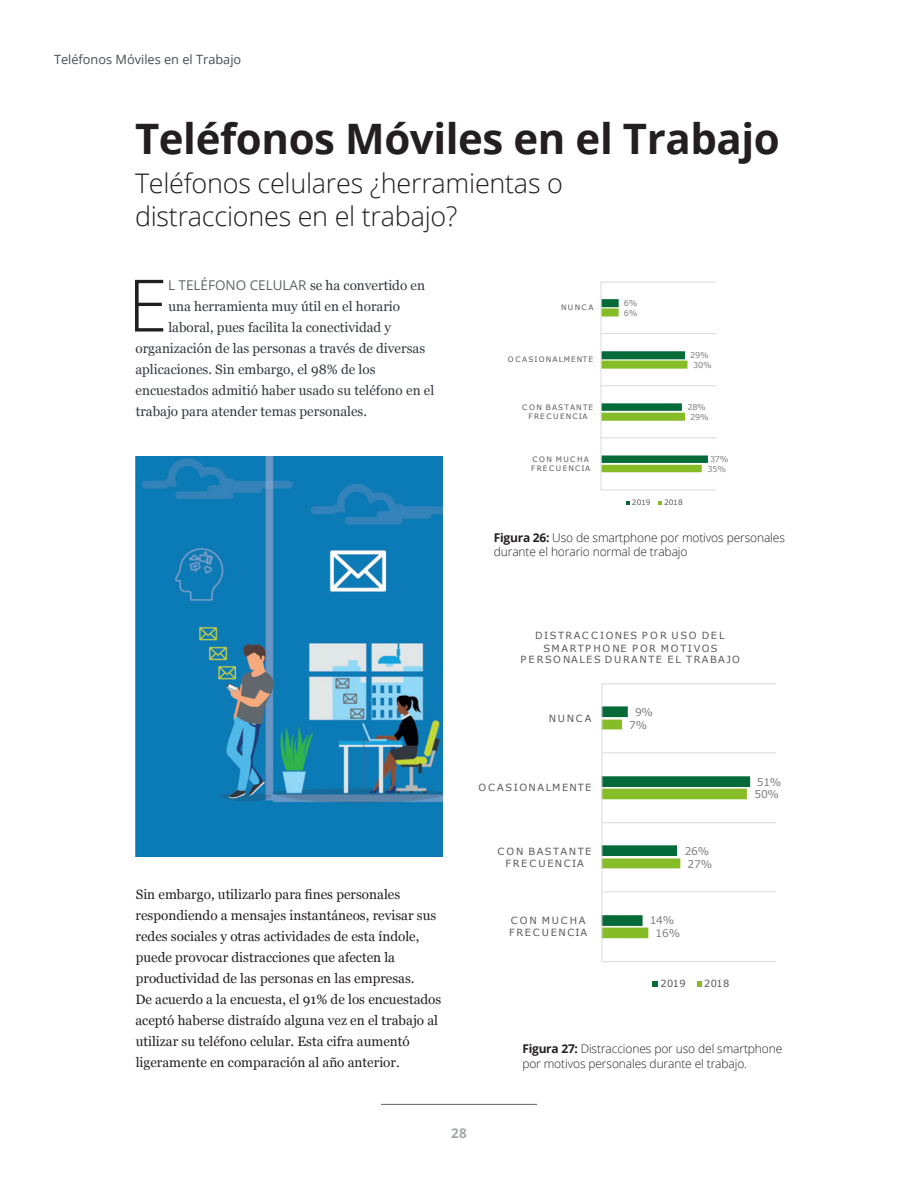
<style>
.page{position:relative;width:918px;height:1188px;background:#fff}
.page>*{position:absolute;margin:0;border:0;box-sizing:border-box;transform-origin:0 0}
.body-dropcap{font:300 72.3px "Open Sans";color:#231f20}
.chapter-title{font:700 42px "Open Sans";letter-spacing:-.01em;color:#231f20}
.chapter-subtitle{font:300 27px/33px "Open Sans";letter-spacing:-.01em;color:#231f20}
.body-auxiliary{font:13.5px/21px "Georgia";color:#231f20}
.body-dropcap-2{font:13.5px "Georgia";color:#323640}
.body-dropcap-3{font:13.5px "Open Sans";color:#5f6369}
.t1{font:700 13.5px "Open Sans";color:#a3a7a9}
.t2{font:12.75px "Open Sans";color:#464b54}
.t3{font:300 12px/14.4px "Open Sans";letter-spacing:-.01em;color:#231f20}
.t4{font:10.65px "Verdana";letter-spacing:-.02em;color:#7f7f7f}
.t5{font:9.9px/11.9px "Verdana";letter-spacing:.15em;color:#595959;text-align:center}
.t6{font:9.9px/12.3px "Verdana";letter-spacing:.175em;color:#595959}
.t7{font:8.1px "Verdana";letter-spacing:-.02em;color:#7f7f7f}
.t8{font:7.5px/9.3px "Verdana";letter-spacing:.155em;color:#595959;text-align:center}
.t9{font:7.5px/9.3px "Verdana";letter-spacing:.175em;color:#595959}
.s1{font-family:"Georgia";color:#323640}
.s2{font-weight:700}
</style>
<div class="page">
<hr style="left:381px;top:1104px;width:156px;height:1px;background:#5f6369">
<img style="left:135px;top:457px;width:307px;height:399px">
<hr style="left:601px;top:490px;width:115px;height:1px;background:#d9d9d9">
<hr style="left:601px;top:438px;width:115px;height:1px;background:#d9d9d9">
<hr style="left:601px;top:385px;width:115px;height:1px;background:#d9d9d9">
<hr style="left:601px;top:333px;width:115px;height:1px;background:#d9d9d9">
<hr style="left:601px;top:282px;width:115px;height:1px;background:#d9d9d9">
<svg style="left:602px;top:299px;width:106px;height:173px"></svg>
<hr style="left:601px;top:282px;width:1px;height:208px;background:#d9d9d9">
<svg style="left:626px;top:501px;width:4px;height:4px"></svg>
<svg style="left:658px;top:501px;width:4px;height:4px"></svg>
<hr style="left:602px;top:961px;width:174px;height:1px;background:#d9d9d9">
<hr style="left:602px;top:891px;width:174px;height:1px;background:#d9d9d9">
<hr style="left:602px;top:822px;width:174px;height:1px;background:#d9d9d9">
<hr style="left:602px;top:752px;width:174px;height:1px;background:#d9d9d9">
<hr style="left:602px;top:683px;width:174px;height:1px;background:#d9d9d9">
<svg style="left:603px;top:706px;width:147px;height:232px"></svg>
<hr style="left:602px;top:684px;width:1px;height:278px;background:#d9d9d9">
<svg style="left:652px;top:981px;width:6px;height:6px"></svg>
<svg style="left:697px;top:981px;width:5px;height:6px"></svg>
<p class="t2" style="left:54px;top:50px;width:189px">Teléfonos Móviles en el Trabajo</p>
<p class="chapter-title" style="left:135px;top:109px;width:646px">Teléfonos Móviles en el Trabajo</p>
<p class="chapter-subtitle" style="left:135px;top:166px;width:429px">Teléfonos celulares ¿herramientas o distracciones en el trabajo?</p>
<p class="body-dropcap" style="left:128px;top:256px;width:41px">E</p>
<p class="body-dropcap-3" style="left:168px;top:275px;width:259px">L TELÉFONO CELULAR <span class="s1">se ha convertido en</span></p>
<p class="body-dropcap-2" style="left:168px;top:296px;width:233px">una herramienta muy útil en el horario</p>
<p class="body-dropcap-2" style="left:168px;top:317px;width:224px">laboral, pues facilita la conectividad y</p>
<p class="body-dropcap-2" style="left:136px;top:338px;width:291px">organización de las personas a través de diversas</p>
<p class="body-dropcap-2" style="left:135px;top:359px;width:242px">aplicaciones. Sin embargo, el 98% de los</p>
<p class="body-dropcap-2" style="left:136px;top:380px;width:300px">encuestados admitió haber usado su teléfono en el</p>
<p class="body-dropcap-2" style="left:136px;top:401px;width:233px">trabajo para atender temas personales.</p>
<p class="t8" style="left:561px;top:303px;width:34px">NUNCA</p>
<p class="t7" style="left:624px;top:298px;width:15px">6%</p>
<p class="t7" style="left:624px;top:307px;width:15px">6%</p>
<p class="t8" style="left:508px;top:355px;width:87px">OCASIONALMENTE</p>
<p class="t7" style="left:690px;top:350px;width:20px">29%</p>
<p class="t7" style="left:693px;top:359px;width:20px">30%</p>
<p class="t8" style="left:522px;top:402px;width:73px">CON BASTANTE<br>FRECUENCIA</p>
<p class="t7" style="left:687px;top:402px;width:20px">28%</p>
<p class="t7" style="left:690px;top:411px;width:20px">29%</p>
<p class="t9" style="left:531px;top:454px;width:61px">CON MUCHA<br>FRECUENCIA</p>
<p class="t7" style="left:710px;top:454px;width:20px">37%</p>
<p class="t7" style="left:708px;top:463px;width:20px">35%</p>
<p class="t8" style="left:632px;top:498px;width:20px">2019</p>
<p class="t8" style="left:664px;top:498px;width:20px">2018</p>
<p class="t3" style="left:494px;top:530px;width:293px"><span class="s2">Figura 26:</span> Uso de smartphone por motivos personales durante el horario normal de trabajo</p>
<p class="body-auxiliary" style="left:135px;top:883px;width:308px">Sin embargo, utilizarlo para fines personales respondiendo a mensajes instantáneos, revisar sus redes sociales y otras actividades de esta índole, puede provocar distracciones que afecten la productividad de las personas en las empresas.<br>De acuerdo a la encuesta, el 91% de los encuestados aceptó haberse distraído alguna vez en el trabajo al utilizar su teléfono celular. Esta cifra aumentó ligeramente en comparación al año anterior.</p>
<p class="t5" style="left:520px;top:630px;width:221px">DISTRACCIONES POR USO DEL<br>SMARTPHONE POR MOTIVOS<br>PERSONALES DURANTE EL TRABAJO</p>
<p class="t5" style="left:549px;top:712px;width:44px">NUNCA</p>
<p class="t5" style="left:478px;top:781px;width:114px">OCASIONALMENTE</p>
<p class="t5" style="left:497px;top:845px;width:96px;line-height:12.3px">CON BASTANTE<br>FRECUENCIA</p>
<p class="t6" style="left:509px;top:914px;width:80px">CON MUCHA<br>FRECUENCIA</p>
<p class="t4" style="left:635px;top:705px;width:20px">9%</p>
<p class="t4" style="left:629px;top:717px;width:20px">7%</p>
<p class="t4" style="left:685px;top:844px;width:26px">26%</p>
<p class="t4" style="left:688px;top:856px;width:26px">27%</p>
<p class="t4" style="left:650px;top:913px;width:26px">14%</p>
<p class="t4" style="left:656px;top:926px;width:26px">16%</p>
<p class="t5" style="left:660px;top:978px;width:27px">2019</p>
<p class="t5" style="left:704px;top:978px;width:27px">2018</p>
<p class="t4" style="left:757px;top:774px;width:26px">51%</p>
<p class="t4" style="left:755px;top:787px;width:26px">50%</p>
<p class="t3" style="left:522px;top:1041px;width:261px"><span class="s2">Figura 27:</span> Distracciones por uso del smartphone por motivos personales durante el trabajo.</p>
<p class="t1" style="left:451px;top:1123px;width:17px">28</p>
</div>
